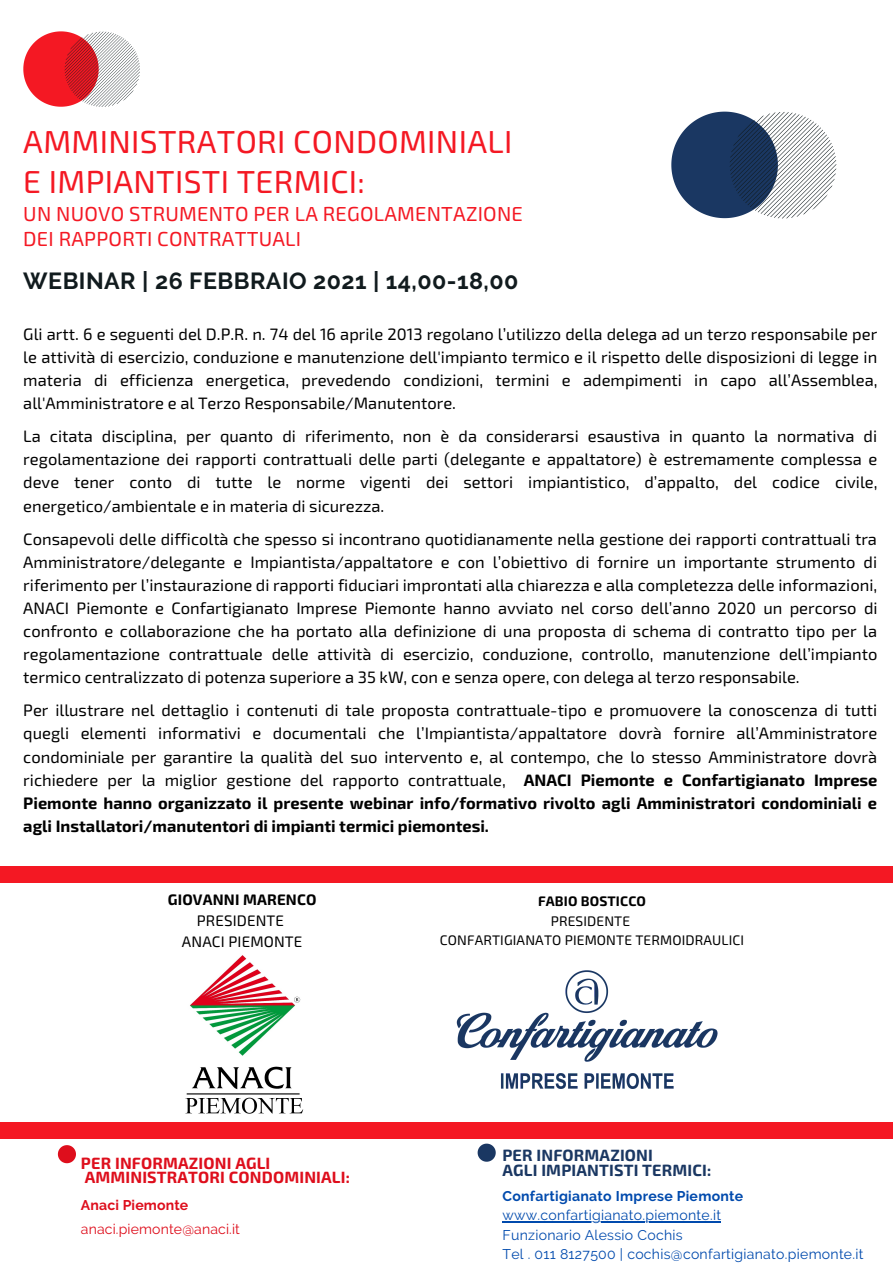
<style>
.page{position:relative;width:893px;height:1263px;background:#fff}
.page>*{position:absolute;margin:0;border:0;box-sizing:border-box;transform-origin:0 0}
.t1{font:31.8px/40px "Exo 2";letter-spacing:.01em;color:#f41823}
.t2{font:700 23.25px "Raleway";letter-spacing:.02em;color:#111b1e}
.t3{font:20.25px "Exo 2";letter-spacing:.01em;color:#f41823}
.t4{font:16.5px/23.1px "Exo 2";color:#000;text-align:justify}
.t5{font:700 16.27px "Exo 2";letter-spacing:.01em;color:#de0e1c}
.t6{font:700 16.27px "Exo 2";letter-spacing:.01em;color:#1a3762}
.t7{font:15.23px "Exo 2";letter-spacing:.01em;color:#000}
.t8{font:700 15.23px "Exo 2";letter-spacing:.01em;color:#000}
.t9{font:14.02px "Raleway";letter-spacing:.02em;color:#004aad}
.t10{font:700 14.02px "Raleway";letter-spacing:.02em;color:#004aad}
.t11{font:14.02px "Raleway";letter-spacing:.01em;color:#de0e1c}
.t12{font:700 14.02px "Raleway";letter-spacing:.01em;color:#de0e1c}
.t13{font:13.8px "Exo 2";letter-spacing:.01em;color:#000}
.t14{font:700 13.8px "Exo 2";letter-spacing:.01em;color:#000}
.s1{font-weight:700}
</style>
<div class="page">
<svg style="left:23px;top:31px;width:117px;height:76px"></svg>
<img style="left:456px;top:970px;width:262px;height:119px">
<div style="left:0;top:865px;width:893px;height:17px;background:#f41823"></div>
<div style="left:0;top:1122px;width:893px;height:17px;background:#f41823"></div>
<svg style="left:671px;top:112px;width:165px;height:106px"></svg>
<img style="left:185px;top:955px;width:119px;height:159px">
<svg style="left:477px;top:1143px;width:19px;height:19px"></svg>
<hr style="left:502px;top:1221px;width:219px;height:2px;background:#004aad">
<svg style="left:58px;top:1145px;width:18px;height:18px"></svg>
<p class="t1" style="left:23px;top:120px;width:490px">AMMINISTRATORI CONDOMINIALI<br>E IMPIANTISTI TERMICI:</p>
<p class="t3" style="left:23px;top:201px;width:501px">UN NUOVO STRUMENTO PER LA REGOLAMENTAZIONE</p>
<p class="t3" style="left:23px;top:226px;width:279px">DEI RAPPORTI CONTRATTUALI</p>
<p class="t2" style="left:23px;top:267px;width:496px">WEBINAR | 26 FEBBRAIO 2021 | 14,00-18,00</p>
<p class="t4" style="left:23px;top:322px;width:855px">Gli artt. 6 e seguenti del D.P.R. n. 74 del 16 aprile 2013 regolano l’utilizzo della delega ad un terzo responsabile per le attività di esercizio, conduzione e manutenzione dell'impianto termico e il rispetto delle disposizioni di legge in materia di efficienza energetica, prevedendo condizioni, termini e adempimenti in capo all’Assemblea, all'Amministratore e al Terzo Responsabile/Manutentore.</p>
<p class="t4" style="left:23px;top:424px;width:855px">La citata disciplina, per quanto di riferimento, non è da considerarsi esaustiva in quanto la normativa di regolamentazione dei rapporti contrattuali delle parti (delegante e appaltatore) è estremamente complessa e deve tener conto di tutte le norme vigenti dei settori impiantistico, d’appalto, del codice civile, energetico/ambientale e in materia di sicurezza.</p>
<p class="t4" style="left:23px;top:527px;width:855px">Consapevoli delle difficoltà che spesso si incontrano quotidianamente nella gestione dei rapporti contrattuali tra Amministratore/delegante e Impiantista/appaltatore e con l’obiettivo di fornire un importante strumento di riferimento per l’instaurazione di rapporti fiduciari improntati alla chiarezza e alla completezza delle informazioni, ANACI Piemonte e Confartigianato Imprese Piemonte hanno avviato nel corso dell’anno 2020 un percorso di confronto e collaborazione che ha portato alla definizione di una proposta di schema di contratto tipo per la regolamentazione contrattuale delle attività di esercizio, conduzione, controllo, manutenzione dell’impianto termico centralizzato di potenza superiore a 35 kW, con e senza opere, con delega al terzo responsabile.</p>
<p class="t4" style="left:23px;top:698px;width:855px">Per illustrare nel dettaglio i contenuti di tale proposta contrattuale-tipo e promuovere la conoscenza di tutti quegli elementi informativi e documentali che l’Impiantista/appaltatore dovrà fornire all’Amministratore condominiale per garantire la qualità del suo intervento e, al contempo, che lo stesso Amministratore dovrà richiedere per la miglior gestione del rapporto contrattuale, <span class="s1">ANACI Piemonte e Confartigianato Imprese Piemonte hanno organizzato il presente webinar info/formativo rivolto agli Amministratori condominiali e agli Installatori/manutentori di impianti termici piemontesi.</span></p>
<p class="t8" style="left:168px;top:889px;width:150px">GIOVANNI MARENCO</p>
<p class="t7" style="left:197px;top:911px;width:89px">PRESIDENTE</p>
<p class="t7" style="left:182px;top:932px;width:122px">ANACI PIEMONTE</p>
<p class="t5" style="left:81px;top:1152px;width:191px">PER INFORMAZIONI AGLI</p>
<p class="t5" style="left:85px;top:1167px;width:267px">AMMINISTRATORI CONDOMINIALI:</p>
<p class="t12" style="left:81px;top:1196px;width:109px">Anaci Piemonte</p>
<p class="t11" style="left:81px;top:1221px;width:160px">anaci.piemonte@anaci.it</p>
<p class="t14" style="left:538px;top:892px;width:109px">FABIO BOSTICCO</p>
<p class="t13" style="left:551px;top:912px;width:81px">PRESIDENTE</p>
<p class="t13" style="left:440px;top:931px;width:306px">CONFARTIGIANATO PIEMONTE TERMOIDRAULICI</p>
<p class="t6" style="left:502px;top:1145px;width:152px">PER INFORMAZIONI</p>
<p class="t6" style="left:502px;top:1159px;width:210px">AGLI IMPIANTISTI TERMICI:</p>
<p class="t10" style="left:502px;top:1188px;width:242px">Confartigianato Imprese Piemonte</p>
<p class="t9" style="left:502px;top:1207px;width:220px">www.confartigianato.piemonte.it</p>
<p class="t9" style="left:502px;top:1226px;width:182px">Funzionario Alessio Cochis</p>
<p class="t9" style="left:502px;top:1246px;width:362px">Tel . 011 8127500 | cochis@confartigianato.piemonte.it</p>
</div>
